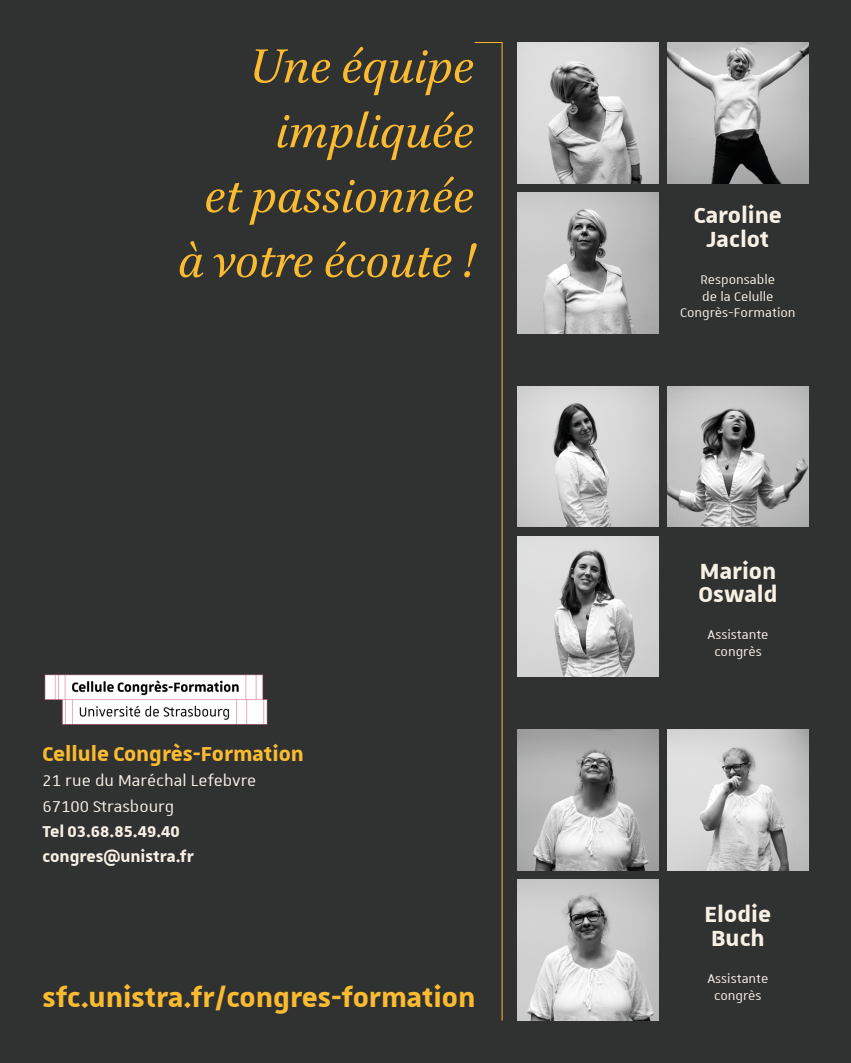
<style>
.page{position:relative;width:851px;height:1063px;background:#fff}
.page>*{position:absolute;margin:0;border:0;box-sizing:border-box;transform-origin:0 0}
.t1{font:italic 54px "Brill";color:#fabb31}
.t2{font:700 36px "Unistra A";color:#fabb31}
.t3{font:700 29.25px "Unistra A";color:#f7f0e5}
.t4{font:700 27px "Unistra A";color:#fabb31}
.t5{font:21px "Unistra A";color:#f7f0e5}
.t6{font:700 21px "Unistra A";color:#f7f0e5}
.t7{font:16.8px "Unistra A";color:#f7f0e5}
</style>
<div class="page">
<div style="left:0;top:0;width:850px;height:1063px;background:#303131"></div>
<img style="left:44px;top:674px;width:224px;height:51px">
<img style="left:517px;top:193px;width:141px;height:140px">
<img style="left:517px;top:43px;width:141px;height:140px">
<img style="left:667px;top:43px;width:141px;height:140px">
<img style="left:667px;top:386px;width:141px;height:141px">
<img style="left:517px;top:536px;width:141px;height:141px">
<img style="left:517px;top:386px;width:141px;height:141px">
<img style="left:517px;top:880px;width:141px;height:140px">
<img style="left:517px;top:730px;width:141px;height:140px">
<img style="left:667px;top:730px;width:141px;height:140px">
<svg style="left:474px;top:42px;width:28px;height:979px"></svg>
<p class="t1" style="left:250px;top:30px;width:226px">Une équipe</p>
<p class="t1" style="left:276px;top:94px;width:200px">impliquée</p>
<p class="t1" style="left:204px;top:159px;width:271px">et passionnée</p>
<p class="t1" style="left:178px;top:224px;width:298px">à votre écoute !</p>
<p class="t4" style="left:43px;top:739px;width:263px">Cellule Congrès-Formation</p>
<p class="t5" style="left:43px;top:770px;width:215px">21 rue du Maréchal Lefebvre</p>
<p class="t5" style="left:43px;top:795px;width:133px">67100 Strasbourg</p>
<p class="t6" style="left:43px;top:820px;width:139px">Tel 03.68.85.49.40</p>
<p class="t6" style="left:43px;top:845px;width:153px">congres@unistra.fr</p>
<p class="t2" style="left:43px;top:978px;width:434px">sfc.unistra.fr/congres-formation</p>
<p class="t3" style="left:693px;top:199px;width:90px">Caroline</p>
<p class="t3" style="left:706px;top:222px;width:64px">Jaclot</p>
<p class="t7" style="left:700px;top:271px;width:76px">Responsable</p>
<p class="t7" style="left:702px;top:287px;width:73px">de la Celulle</p>
<p class="t7" style="left:680px;top:304px;width:117px">Congrès-Formation</p>
<p class="t3" style="left:699px;top:554px;width:78px">Marion</p>
<p class="t3" style="left:698px;top:578px;width:81px">Oswald</p>
<p class="t7" style="left:707px;top:626px;width:62px">Assistante</p>
<p class="t7" style="left:714px;top:643px;width:49px">congrès</p>
<p class="t3" style="left:704px;top:898px;width:68px">Elodie</p>
<p class="t3" style="left:711px;top:922px;width:55px">Buch</p>
<p class="t7" style="left:707px;top:970px;width:62px">Assistante</p>
<p class="t7" style="left:714px;top:987px;width:49px">congrès</p>
</div>
